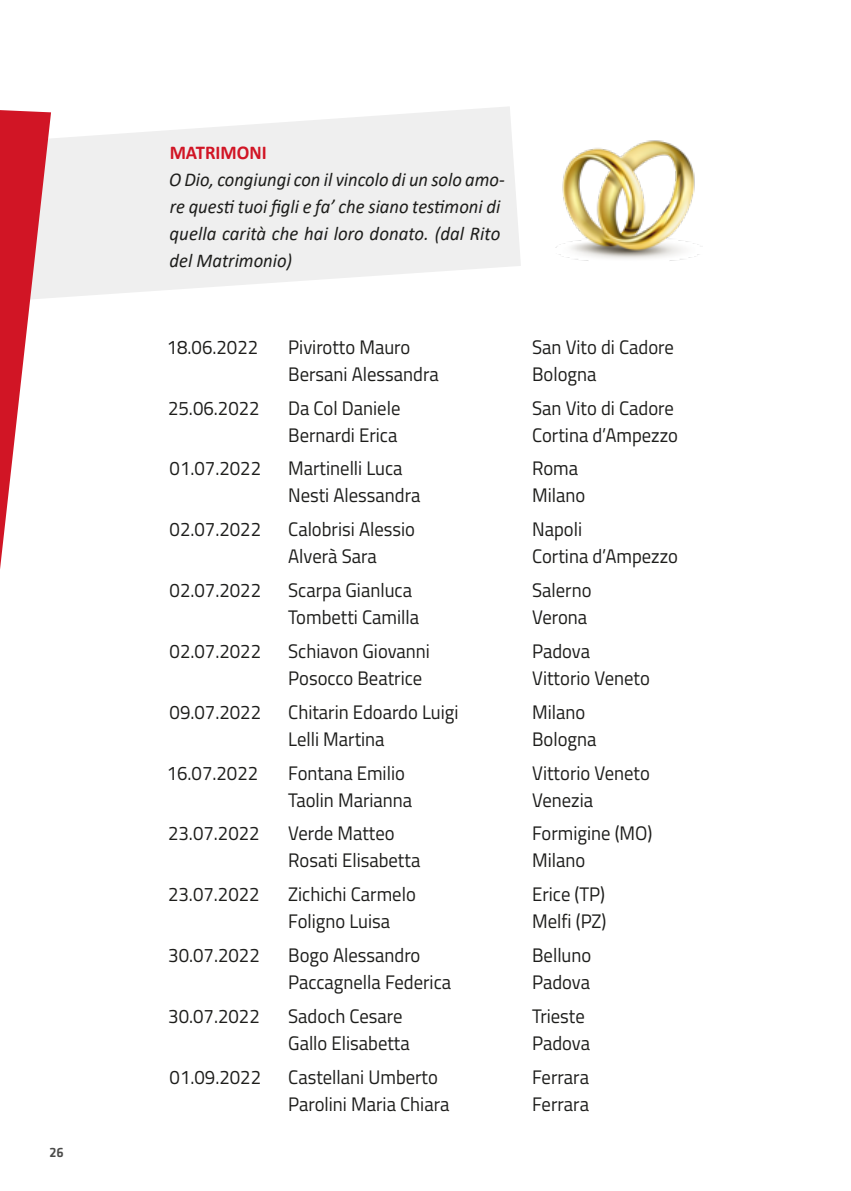
<style>
.page{position:relative;width:851px;height:1191px;background:#fff}
.page>*{position:absolute;margin:0;border:0;box-sizing:border-box;transform-origin:0 0}
.t1{font:19.6px "Titillium Web";color:#1d1d1b;scale:.95 1}
.t2{font:italic 19.6px/27px "Calibri";color:#1d1d1b;scale:.95 1}
.t3{font:700 19.6px "Calibri";color:#d11525;scale:.95 1}
.t4{font:500 14px "Klavika";color:#4a4a49}
</style>
<div class="page">
<svg style="left:51px;top:107px;width:470px;height:191px;fill:#efefef"></svg>
<img style="left:555px;top:140px;width:147px;height:121px">
<svg style="left:0;top:110px;width:51px;height:459px"></svg>
<p class="t4" style="left:50px;top:1144px;width:16px">26</p>
<p class="t3" style="left:170px;top:139px;width:103px">MATRIMONI</p>
<p class="t2" style="left:169px;top:165px;width:355px">O Dio, congiungi con il vincolo di un solo amo&shy;re questi tuoi figli e fa’ che siano testimoni di quella carità che hai loro donato. (dal Rito del Matrimonio)</p>
<p class="t1" style="left:167px;top:332px;width:98px">18.06.2022</p>
<p class="t1" style="left:288px;top:332px;width:130px">Pivirotto Mauro</p>
<p class="t1" style="left:532px;top:332px;width:151px">San Vito di Cadore</p>
<p class="t1" style="left:288px;top:359px;width:160px">Bersani Alessandra</p>
<p class="t1" style="left:532px;top:359px;width:69px">Bologna</p>
<p class="t1" style="left:168px;top:393px;width:98px">25.06.2022</p>
<p class="t1" style="left:288px;top:393px;width:120px">Da Col Daniele</p>
<p class="t1" style="left:532px;top:393px;width:151px">San Vito di Cadore</p>
<p class="t1" style="left:288px;top:420px;width:116px">Bernardi Erica</p>
<p class="t1" style="left:532px;top:420px;width:155px">Cortina d’Ampezzo</p>
<p class="t1" style="left:169px;top:454px;width:98px">01.07.2022</p>
<p class="t1" style="left:288px;top:454px;width:122px">Martinelli Luca</p>
<p class="t1" style="left:532px;top:454px;width:50px">Roma</p>
<p class="t1" style="left:288px;top:481px;width:141px">Nesti Alessandra</p>
<p class="t1" style="left:532px;top:481px;width:57px">Milano</p>
<p class="t1" style="left:169px;top:515px;width:98px">02.07.2022</p>
<p class="t1" style="left:288px;top:515px;width:135px">Calobrisi Alessio</p>
<p class="t1" style="left:532px;top:515px;width:54px">Napoli</p>
<p class="t1" style="left:288px;top:542px;width:95px">Alverà Sara</p>
<p class="t1" style="left:532px;top:542px;width:155px">Cortina d’Ampezzo</p>
<p class="t1" style="left:169px;top:576px;width:98px">02.07.2022</p>
<p class="t1" style="left:288px;top:576px;width:132px">Scarpa Gianluca</p>
<p class="t1" style="left:532px;top:576px;width:64px">Salerno</p>
<p class="t1" style="left:288px;top:603px;width:139px">Tombetti Camilla</p>
<p class="t1" style="left:532px;top:603px;width:59px">Verona</p>
<p class="t1" style="left:169px;top:636px;width:98px">02.07.2022</p>
<p class="t1" style="left:288px;top:636px;width:151px">Schiavon Giovanni</p>
<p class="t1" style="left:532px;top:636px;width:62px">Padova</p>
<p class="t1" style="left:288px;top:663px;width:142px">Posocco Beatrice</p>
<p class="t1" style="left:532px;top:663px;width:125px">Vittorio Veneto</p>
<p class="t1" style="left:169px;top:697px;width:98px">09.07.2022</p>
<p class="t1" style="left:288px;top:697px;width:181px">Chitarin Edoardo Luigi</p>
<p class="t1" style="left:532px;top:697px;width:57px">Milano</p>
<p class="t1" style="left:288px;top:724px;width:103px">Lelli Martina</p>
<p class="t1" style="left:532px;top:724px;width:69px">Bologna</p>
<p class="t1" style="left:167px;top:758px;width:98px">16.07.2022</p>
<p class="t1" style="left:288px;top:758px;width:124px">Fontana Emilio</p>
<p class="t1" style="left:532px;top:758px;width:125px">Vittorio Veneto</p>
<p class="t1" style="left:288px;top:785px;width:132px">Taolin Marianna</p>
<p class="t1" style="left:532px;top:785px;width:66px">Venezia</p>
<p class="t1" style="left:168px;top:819px;width:98px">23.07.2022</p>
<p class="t1" style="left:288px;top:819px;width:114px">Verde Matteo</p>
<p class="t1" style="left:532px;top:819px;width:128px">Formigine (MO)</p>
<p class="t1" style="left:288px;top:846px;width:140px">Rosati Elisabetta</p>
<p class="t1" style="left:532px;top:846px;width:57px">Milano</p>
<p class="t1" style="left:168px;top:880px;width:98px">23.07.2022</p>
<p class="t1" style="left:288px;top:880px;width:136px">Zichichi Carmelo</p>
<p class="t1" style="left:532px;top:880px;width:78px">Erice (TP)</p>
<p class="t1" style="left:288px;top:907px;width:109px">Foligno Luisa</p>
<p class="t1" style="left:532px;top:907px;width:80px">Melfi (PZ)</p>
<p class="t1" style="left:168px;top:940px;width:98px">30.07.2022</p>
<p class="t1" style="left:288px;top:940px;width:141px">Bogo Alessandro</p>
<p class="t1" style="left:532px;top:940px;width:64px">Belluno</p>
<p class="t1" style="left:288px;top:967px;width:173px">Paccagnella Federica</p>
<p class="t1" style="left:532px;top:967px;width:62px">Padova</p>
<p class="t1" style="left:168px;top:1001px;width:98px">30.07.2022</p>
<p class="t1" style="left:288px;top:1001px;width:122px">Sadoch Cesare</p>
<p class="t1" style="left:532px;top:1001px;width:57px">Trieste</p>
<p class="t1" style="left:288px;top:1028px;width:129px">Gallo Elisabetta</p>
<p class="t1" style="left:532px;top:1028px;width:62px">Padova</p>
<p class="t1" style="left:169px;top:1062px;width:98px">01.09.2022</p>
<p class="t1" style="left:288px;top:1062px;width:159px">Castellani Umberto</p>
<p class="t1" style="left:532px;top:1062px;width:61px">Ferrara</p>
<p class="t1" style="left:288px;top:1089px;width:171px">Parolini Maria Chiara</p>
<p class="t1" style="left:532px;top:1089px;width:61px">Ferrara</p>
</div>
